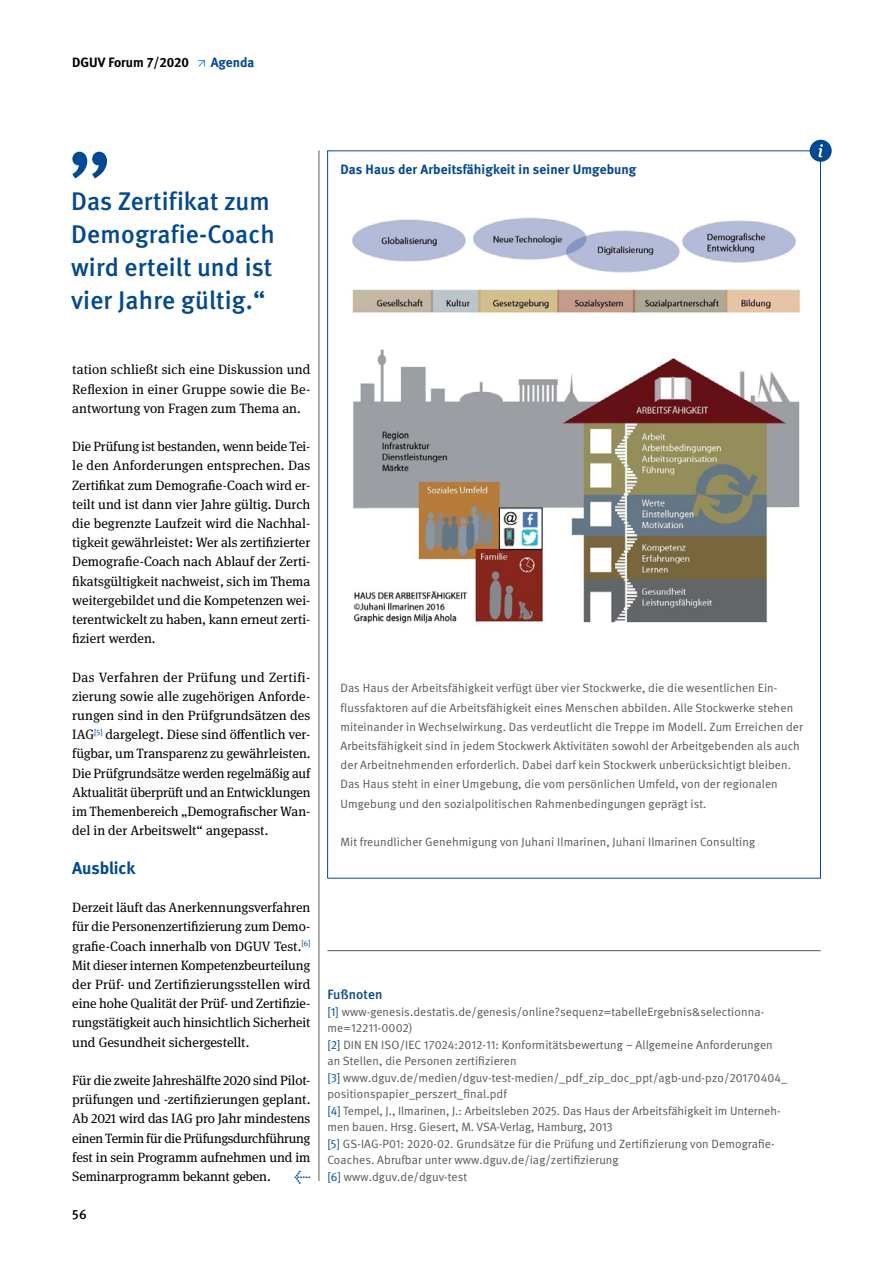
<style>
.page{position:relative;width:893px;height:1263px;background:#fff}
.page>*{position:absolute;margin:0;border:0;box-sizing:border-box;transform-origin:0 0}
.t1{font:500 25.5px/33px "DGUV Meta";letter-spacing:.01em;color:#004994}
.t2{font:700 17.25px "DGUV Meta";letter-spacing:-.005em;color:#004994}
.Fließtext_book_9pt{font:13.5px/19.2px "DGUV Meta Serif";letter-spacing:-.005em;color:#000;text-align:justify}
.t3{font:700 13.5px "DGUV Meta";letter-spacing:.01em;color:#004994}
.t4{font:700 13.5px "DGUV Meta";color:#000}
.t5{font:500 13.5px "DGUV Meta";letter-spacing:.01em;color:#004994}
.t6{font:500 13.5px "DGUV Meta";color:#000}
.Endnoten_Fließtext_n{font:12px/16.5px "DGUV Meta";letter-spacing:.01em;color:#575756}
.Infokasten_Fließtext{font:12px/19.2px "DGUV Meta";letter-spacing:.01em;color:#575756}
.s1{color:#004994}
</style>
<div class="page">
<svg style="left:198px;top:60px;width:7px;height:7px"></svg>
<hr style="left:319px;top:151px;width:1px;height:1030px;background:#575756">
<hr style="left:327px;top:950px;width:494px;height:1px;background:#575756">
<div style="left:810px;top:140px;width:22px;height:22px;background:#004994;border-radius:50%"></div>
<svg style="left:818px;top:144px;width:5px;height:13px"></svg>
<img style="left:352px;top:217px;width:449px;height:407px">
<svg style="left:72px;top:152px;width:35px;height:26px"></svg>
<p class="t4" style="left:72px;top:54px;width:118px">DGUV Forum 7/2020</p>
<p class="t3" style="left:211px;top:54px;width:45px">Agenda</p>
<h1 class="t1" style="left:71px;top:186px;width:205px">Das Zertifikat zum<br>Demografie-Coach wird erteilt und ist vier Jahre gültig.“</h1>
<h4 class="t3" style="left:341px;top:161px;width:297px">Das Haus der Arbeitsfähigkeit in seiner Umgebung</h4>
<p class="Fließtext_book_9pt" style="left:72px;top:360px;width:240px">tation schließt sich eine Diskussion und Reflexion in einer Gruppe sowie die Be&shy;antwortung von Fragen zum Thema an.</p>
<p class="Fließtext_book_9pt" style="left:72px;top:437px;width:240px">Die Prüfung ist bestanden, wenn beide Tei&shy;le den Anforderungen entsprechen. Das Zertifikat zum Demografie-Coach wird er&shy;teilt und ist dann vier Jahre gültig. Durch die begrenzte Laufzeit wird die Nachhal&shy;tigkeit gewährleistet: Wer als zertifizierter Demografie-Coach nach Ablauf der Zerti&shy;fikatsgültigkeit nachweist, sich im Thema weitergebildet und die Kompetenzen wei&shy;terentwickelt zu haben, kann erneut zerti&shy;fiziert werden.</p>
<p class="Fließtext_book_9pt" style="left:72px;top:668px;width:240px">Das Verfahren der Prüfung und Zertifi&shy;zierung sowie alle zugehörigen Anforde&shy;rungen sind in den Prüfgrundsätzen des IAG<sup>[5]</sup> dargelegt. Diese sind öffentlich ver&shy;fügbar, um Transparenz zu gewährleisten.<br>Die Prüfgrundsätze werden regelmäßig auf Aktualität überprüft und an Entwicklungen im Themenbereich „Demografischer Wan&shy;del in der Arbeitswelt“ angepasst.</p>
<h4 class="t2" style="left:72px;top:857px;width:65px">Ausblick</h4>
<p class="Fließtext_book_9pt" style="left:72px;top:898px;width:240px">Derzeit läuft das Anerkennungsverfahren für die Personenzertifizierung zum Demo&shy;grafie-Coach innerhalb von DGUV Test.<sup>[6] </sup>Mit dieser internen Kompetenzbeurteilung der Prüf- und Zertifizierungsstellen wird eine hohe Qualität der Prüf- und Zertifizie&shy;rungstätigkeit auch hinsichtlich Sicherheit und Gesundheit sichergestellt.</p>
<p class="Fließtext_book_9pt" style="left:72px;top:1071px;width:240px">Für die zweite Jahreshälfte 2020 sind Pilot&shy;prüfungen und -zertifizierungen geplant.<br>Ab 2021 wird das IAG pro Jahr mindestens einen Termin für die Prüfungsdurchführung fest in sein Programm aufnehmen und im Seminarprogramm bekannt geben.</p>
<p class="t5" style="left:294px;top:1168px;width:18px">←</p>
<p class="t6" style="left:72px;top:1207px;width:16px">56</p>
<p class="Infokasten_Fließtext" style="left:341px;top:679px;width:464px">Das Haus der Arbeitsfähigkeit verfügt über vier Stockwerke, die die wesentlichen Ein&shy;flussfaktoren auf die Arbeitsfähigkeit eines Menschen abbilden. Alle Stockwerke stehen miteinander in Wechselwirkung. Das verdeutlicht die Treppe im Modell. Zum Erreichen der Arbeitsfähigkeit sind in jedem Stockwerk Aktivitäten sowohl der Arbeitgebenden als auch der Arbeitnehmenden erforderlich. Dabei darf kein Stockwerk unberücksichtigt bleiben.<br>Das Haus steht in einer Umgebung, die vom persönlichen Umfeld, von der regionalen Umgebung und den sozialpolitischen Rahmenbedingungen geprägt ist.</p>
<p class="Infokasten_Fließtext" style="left:341px;top:832px;width:416px">Mit freundlicher Genehmigung von Juhani Ilmarinen, Juhani Ilmarinen Consulting</p>
<h4 class="t5" style="left:327px;top:987px;width:57px">Fußnoten</h4>
<p class="Endnoten_Fließtext_n" style="left:327px;top:1004px;width:438px"><span class="s1">[1]</span> www-genesis.destatis.de/genesis/online?sequenz=tabelleErgebnis&amp;selectionna&shy;me=12211-0002)</p>
<p class="Endnoten_Fließtext_n" style="left:327px;top:1037px;width:447px"><span class="s1">[2]</span> DIN EN ISO/IEC 17024:2012-11: Konformitätsbewertung – Allgemeine Anforderungen an Stellen, die Personen zertifizieren</p>
<p class="Endnoten_Fließtext_n" style="left:327px;top:1070px;width:461px"><span class="s1">[3]</span> www.dguv.de/medien/dguv-test-medien/_pdf_zip_doc_ppt/agb-und-pzo/20170404_ positionspapier_perszert_final.pdf</p>
<p class="Endnoten_Fließtext_n" style="left:327px;top:1103px;width:455px"><span class="s1">[4]</span> Tempel, J., Ilmarinen, J.: Arbeitsleben 2025. Das Haus der Arbeitsfähigkeit im Unterneh&shy;men bauen. Hrsg. Giesert, M. VSA-Verlag, Hamburg, 2013</p>
<p class="Endnoten_Fließtext_n" style="left:327px;top:1136px;width:449px"><span class="s1">[5]</span> GS-IAG-P01: 2020-02. Grundsätze für die Prüfung und Zertifizierung von Demografie-<br>Coaches. Abrufbar unter www.dguv.de/iag/zertifizierung</p>
<p class="Endnoten_Fließtext_n" style="left:327px;top:1169px;width:141px"><span class="s1">[6]</span> www.dguv.de/dguv-test</p>
</div>
